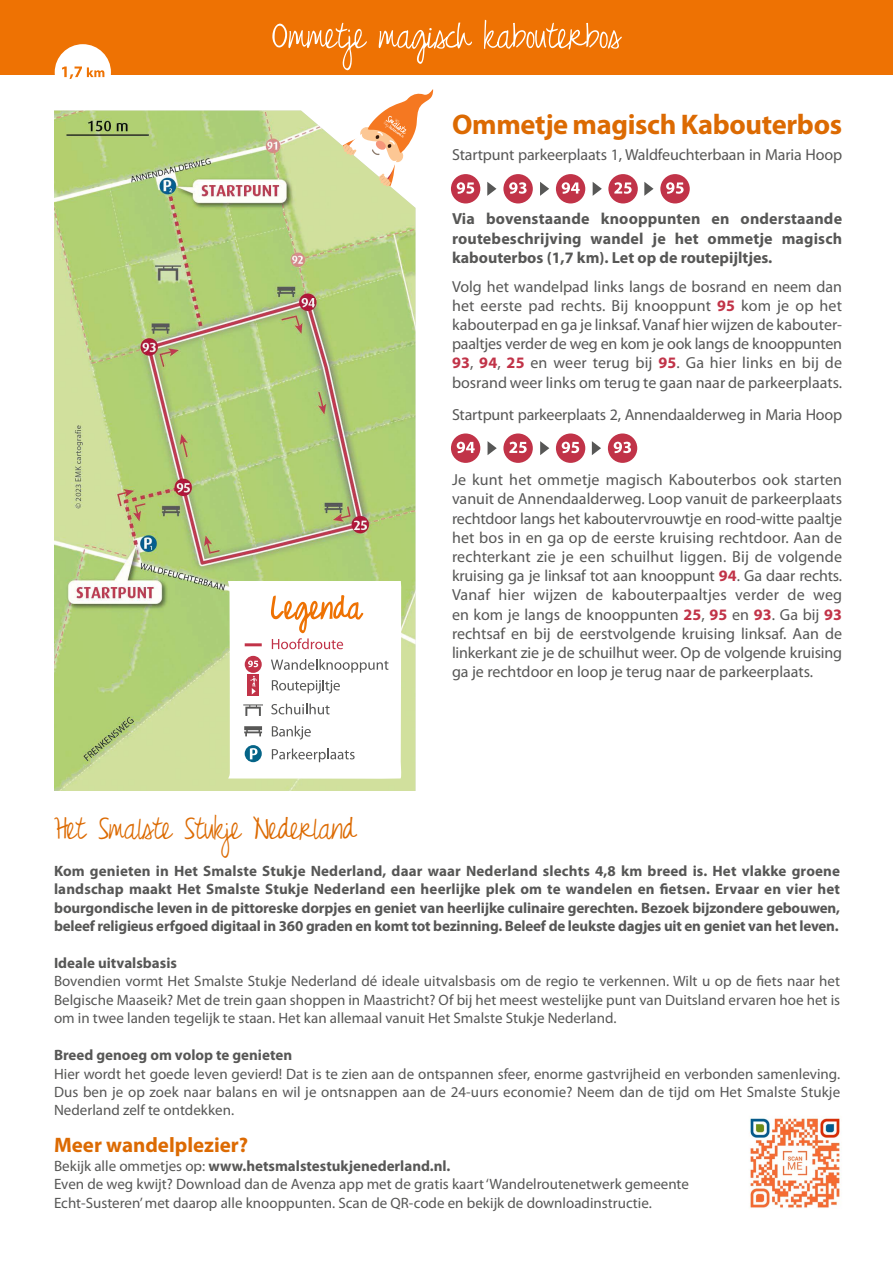
<style>
.page{position:relative;width:893px;height:1263px;background:#fff}
.page>*{position:absolute;margin:0;border:0;box-sizing:border-box;transform-origin:0 0}
.t1{font:700 28.5px "Myriad Pro";letter-spacing:-.01em;color:#dc6a02}
.Kopregel_kader{font:27px "Just Realize";letter-spacing:-.01em;color:#dc6a02}
.Tussenkop_oranje{font:700 21px "Myriad Pro";color:#dc6a02}
.t2{font:16.05px/19.2px "Myriad Pro";color:#575756}
.t3{font:700 16.05px/19.2px "Myriad Pro";letter-spacing:.01em;color:#575756}
.t4{font:15px/18.5px "Myriad Pro";color:#575756}
.Tussenkop_kader{font:700 15px/18.5px "Myriad Pro";color:#575756}
.s1{font-weight:700;color:#c13348}
.s2{font-weight:400}
</style>
<div class="page">
<div style="left:0;top:0;width:893px;height:74px;background:#ee7203"></div>
<svg style="left:272px;top:20px;width:350px;height:50px"></svg>
<div style="left:55px;top:44px;width:56px;height:56px;background:#fff;border-radius:50%"></div>
<svg style="left:62px;top:67px;width:42px;height:12px"></svg>
<img style="left:54px;top:111px;width:361px;height:680px">
<svg style="left:229px;top:582px;width:172px;height:197px"></svg>
<svg style="left:322px;top:89px;width:111px;height:125px"></svg>
<div style="left:451px;top:174px;width:29px;height:29px;background:#c13348;border-radius:50%"></div>
<svg style="left:457px;top:182px;width:17px;height:12px"></svg>
<svg style="left:487px;top:182px;width:9px;height:14px"></svg>
<div style="left:608px;top:174px;width:30px;height:29px;background:#c13348;border-radius:50%"></div>
<svg style="left:614px;top:182px;width:18px;height:12px"></svg>
<div style="left:556px;top:174px;width:29px;height:29px;background:#c13348;border-radius:50%"></div>
<svg style="left:562px;top:182px;width:18px;height:12px"></svg>
<div style="left:503px;top:174px;width:30px;height:29px;background:#c13348;border-radius:50%"></div>
<svg style="left:509px;top:182px;width:18px;height:12px"></svg>
<div style="left:660px;top:174px;width:30px;height:29px;background:#c13348;border-radius:50%"></div>
<svg style="left:666px;top:182px;width:18px;height:12px"></svg>
<svg style="left:644px;top:182px;width:9px;height:14px"></svg>
<svg style="left:540px;top:182px;width:9px;height:14px"></svg>
<svg style="left:593px;top:182px;width:9px;height:14px"></svg>
<div style="left:556px;top:433px;width:29px;height:30px;background:#c13348;border-radius:50%"></div>
<svg style="left:562px;top:442px;width:17px;height:11px"></svg>
<div style="left:503px;top:433px;width:30px;height:30px;background:#c13348;border-radius:50%"></div>
<svg style="left:509px;top:442px;width:18px;height:11px"></svg>
<div style="left:451px;top:433px;width:29px;height:30px;background:#c13348;border-radius:50%"></div>
<div style="left:608px;top:433px;width:29px;height:30px;background:#c13348;border-radius:50%"></div>
<svg style="left:457px;top:442px;width:18px;height:11px"></svg>
<svg style="left:614px;top:442px;width:17px;height:11px"></svg>
<svg style="left:592px;top:441px;width:9px;height:14px"></svg>
<svg style="left:488px;top:441px;width:9px;height:14px"></svg>
<svg style="left:540px;top:441px;width:9px;height:14px"></svg>
<img style="left:750px;top:1118px;width:91px;height:90px">
<p class="t1" style="left:452px;top:106px;width:392px">Ommetje magisch Kabouterbos</p>
<p class="t2" style="left:452px;top:145px;width:392px">Startpunt parkeerplaats 1, Waldfeuchterbaan in Maria Hoop</p>
<p class="t3" style="left:452px;top:209px;width:392px">Via bovenstaande knooppunten en onderstaande routebeschrijving wandel je het ommetje magisch</p>
<p class="t3" style="left:452px;top:247px;width:322px">kabouterbos (1,7 km). Let op de routepijltjes.</p>
<p class="t2" style="left:452px;top:276px;width:392px">Volg het wandelpad links langs de bosrand en neem dan het eerste pad rechts. Bij knooppunt <span class="s1">95</span> kom je op het</p>
<p class="t2" style="left:452px;top:315px;width:392px;text-align:justify">kabouterpad en ga je linksaf. Vanaf hier wijzen de kabouter&shy;paaltjes verder de weg en kom je ook langs de knooppunten <span class="s1">93</span>, <span class="s1">94</span>, <span class="s1">25</span> en weer terug bij <span class="s1">95</span>. Ga hier links en bij de</p>
<p class="t2" style="left:452px;top:372px;width:392px">bosrand weer links om terug te gaan naar de parkeerplaats.</p>
<p class="t2" style="left:452px;top:404px;width:392px">Startpunt parkeerplaats 2, Annendaalderweg in Maria Hoop</p>
<p class="t2" style="left:452px;top:470px;width:392px">Je kunt het ommetje magisch Kabouterbos ook starten</p>
<p class="t2" style="left:452px;top:489px;width:392px">vanuit de Annendaalderweg. Loop vanuit de parkeerplaats</p>
<p class="t2" style="left:452px;top:508px;width:392px">rechtdoor langs het kaboutervrouwtje en rood-witte paaltje</p>
<p class="t2" style="left:452px;top:528px;width:392px">het bos in en ga op de eerste kruising rechtdoor. Aan de</p>
<p class="t2" style="left:452px;top:547px;width:392px">rechterkant zie je een schuilhut liggen. Bij de volgende</p>
<p class="t2" style="left:452px;top:566px;width:392px">kruising ga je linksaf tot aan knooppunt <span class="s1">94</span>. Ga daar rechts.</p>
<p class="t2" style="left:452px;top:585px;width:392px">Vanaf hier wijzen de kabouterpaaltjes verder de weg en kom je langs de knooppunten <span class="s1">25</span>, <span class="s1">95</span> en <span class="s1">93</span>. Ga bij <span class="s1">93</span></p>
<p class="t2" style="left:452px;top:624px;width:392px">rechtsaf en bij de eerstvolgende kruising linksaf. Aan de linkerkant zie je de schuilhut weer. Op de volgende kruising</p>
<p class="t2" style="left:452px;top:662px;width:363px">ga je rechtdoor en loop je terug naar de parkeerplaats.</p>
<p class="Kopregel_kader" style="left:54px;top:813px;width:303px">Het Smalste Stukje Nederland</p>
<p class="Tussenkop_kader" style="left:54px;top:861px;width:788px">Kom genieten in Het Smalste Stukje Nederland, daar waar Nederland slechts 4,8 km breed is. Het vlakke groene</p>
<p class="Tussenkop_kader" style="left:54px;top:879px;width:787px">landschap maakt Het Smalste Stukje Nederland een heerlijke plek om te wandelen en fietsen. Ervaar en vier het</p>
<p class="Tussenkop_kader" style="left:54px;top:898px;width:787px">bourgondische leven in de pittoreske dorpjes en geniet van heerlijke culinaire gerechten. Bezoek bijzondere gebouwen, beleef religieus erfgoed digitaal in 360 graden en komt tot bezinning. Beleef de leukste dagjes uit en geniet van het leven.</p>
<p class="Tussenkop_kader" style="left:54px;top:953px;width:124px">Ideale uitvalsbasis</p>
<p class="t4" style="left:54px;top:972px;width:788px">Bovendien vormt Het Smalste Stukje Nederland dé ideale uitvalsbasis om de regio te verkennen. Wilt u op de fiets naar het</p>
<p class="t4" style="left:54px;top:990px;width:788px">Belgische Maaseik? Met de trein gaan shoppen in Maastricht? Of bij het meest westelijke punt van Duitsland ervaren hoe het is om in twee landen tegelijk te staan. Het kan allemaal vanuit Het Smalste Stukje Nederland.</p>
<p class="Tussenkop_kader" style="left:54px;top:1045px;width:240px">Breed genoeg om volop te genieten</p>
<p class="t4" style="left:54px;top:1064px;width:788px">Hier wordt het goede leven gevierd! Dat is te zien aan de ontspannen sfeer, enorme gastvrijheid en verbonden samenleving.<br>Dus ben je op zoek naar balans en wil je ontsnappen aan de 24-uurs economie? Neem dan de tijd om Het Smalste Stukje</p>
<p class="t4" style="left:54px;top:1101px;width:182px">Nederland zelf te ontdekken.</p>
<p class="Tussenkop_oranje" style="left:54px;top:1131px;width:196px">Meer wandelplezier?</p>
<p class="Tussenkop_kader" style="left:54px;top:1156px;width:398px"><span class="s2">Bekijk alle ommetjes op:</span> www.hetsmalstestukjenederland.nl.</p>
<p class="t4" style="left:54px;top:1175px;width:636px">Even de weg kwijt? Download dan de Avenza app met de gratis kaart ‘Wandelroutenetwerk gemeente</p>
<p class="t4" style="left:54px;top:1193px;width:599px">Echt-Susteren’ met daarop alle knooppunten. Scan de QR-code en bekijk de downloadinstructie.</p>
</div>
